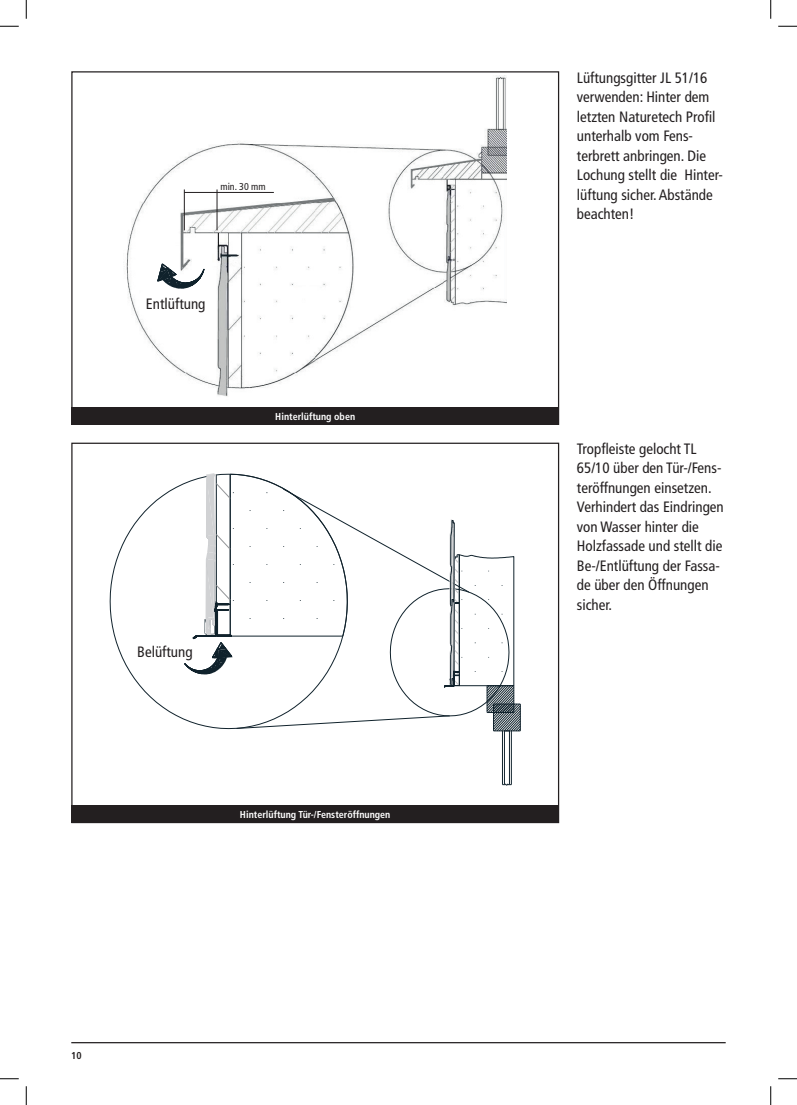
<style>
.page{position:relative;width:797px;height:1105px;background:#fff}
.page>*{position:absolute;margin:0;border:0;box-sizing:border-box;transform-origin:0 0}
.t1{font:condensed 15px/19.5px "Frutiger LT Std";color:#231f20}
.t2{font:700 condensed 10px "Frutiger LT Std";color:#fff}
.t3{font:condensed 10px "Frutiger LT Std";color:#231f20}
.t4{font:700 condensed 10px "Frutiger LT Std";color:#231f20}
</style>
<div class="page">
<hr style="left:71px;top:1042px;width:654px;height:1px;background:#231f20">
<img style="left:124px;top:76px;width:383px;height:321px">
<div style="left:71px;top:407px;width:488px;height:18px;background:#231f20"></div>
<div style="left:141px;top:294px;width:69px;height:19px;background:#fff"></div>
<svg style="left:110px;top:484px;width:71px;height:235px"></svg>
<hr style="left:511px;top:731px;width:1px;height:54px;background:#10222c">
<hr style="left:509px;top:731px;width:1px;height:54px;background:#10222c">
<hr style="left:504px;top:731px;width:1px;height:54px;background:#10222c">
<hr style="left:502px;top:731px;width:1px;height:54px;background:#10222c">
<svg style="left:502px;top:783px;width:9px;height:3px"></svg>
<svg style="left:181px;top:473px;width:340px;height:259px"></svg>
<div style="left:71px;top:805px;width:488px;height:18px;background:#231f20"></div>
<div style="left:126px;top:642px;width:78px;height:19px;background:#fff"></div>
<svg style="left:138px;top:248px;width:77px;height:63px"></svg>
<hr style="left:184px;top:189px;width:1px;height:41px;background:#231f20">
<hr style="left:184px;top:192px;width:90px;height:1px;background:#231f20">
<hr style="left:217px;top:189px;width:1px;height:41px;background:#231f20">
<svg style="left:0;top:25px;width:19px;height:2px"></svg>
<svg style="left:778px;top:25px;width:19px;height:2px"></svg>
<svg style="left:0;top:1078px;width:19px;height:1px"></svg>
<svg style="left:778px;top:1078px;width:19px;height:1px"></svg>
<svg style="left:25px;top:0;width:2px;height:19px"></svg>
<svg style="left:25px;top:1086px;width:2px;height:19px"></svg>
<svg style="left:770px;top:0;width:1px;height:19px"></svg>
<svg style="left:770px;top:1086px;width:1px;height:19px"></svg>
<p class="t3" style="left:220px;top:181px;width:47px">min. 30 mm</p>
<p class="t1" style="left:146px;top:294px;width:61px">Entlüftung</p>
<p class="t2" style="left:275px;top:410px;width:81px">Hinterlüftung oben</p>
<p class="t1" style="left:137px;top:642px;width:57px">Belüftung</p>
<p class="t2" style="left:240px;top:809px;width:152px">Hinterlüftung Tür-/Fensteröffnungen</p>
<p class="t4" style="left:71px;top:1050px;width:12px">10</p>
<p class="t1" style="left:577px;top:68px;width:147px">Lüftungsgitter JL 51/16 verwenden: Hinter dem letzten Naturetech Profil unterhalb vom Fens&shy;terbrett anbringen. Die<br>Lochung stellt die Hinter&shy;lüftung sicher. Abstände beachten!</p>
<p class="t1" style="left:577px;top:439px;width:148px">Tropfleiste gelocht TL<br>65/10 über den Tür-/Fens&shy;teröffnungen einsetzen.<br>Verhindert das Eindringen von Wasser hinter die<br>Holzfassade und stellt die<br>Be-/Entlüftung der Fassa&shy;de über den Öffnungen sicher.</p>
</div>
